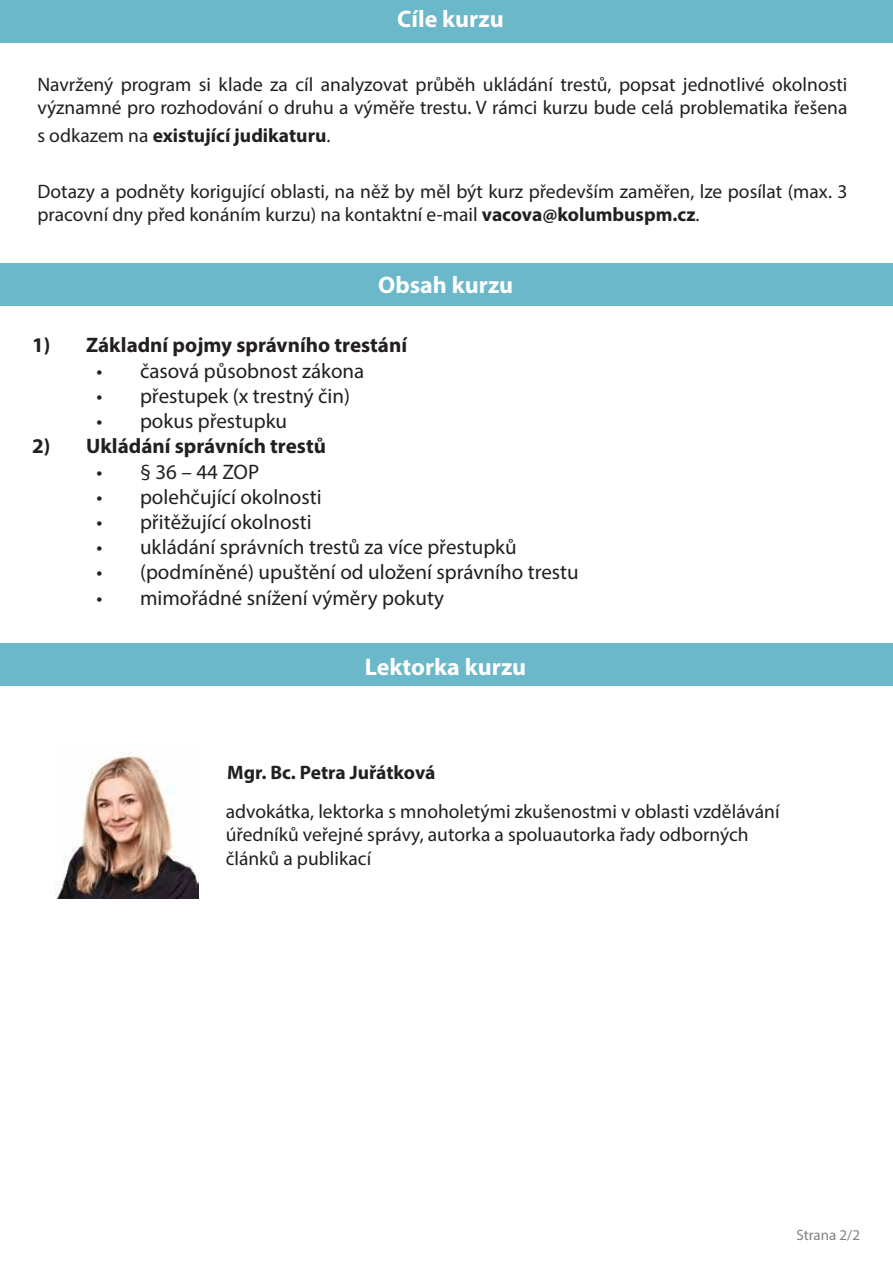
<style>
.page{position:relative;width:893px;height:1263px;background:#fff}
.page>*{position:absolute;margin:0;border:0;box-sizing:border-box;transform-origin:0 0}
.t1{font:700 24px "Myriad Pro";color:#fff}
.t2{font:21px "Myriad Pro";color:#231f20}
.t3{font:700 21px "Myriad Pro";color:#231f20}
.t4{font:19.5px/23.4px "Myriad Pro";color:#231f20}
.t5{font:19.5px/23.4px "Myriad Pro";color:#221f20}
.t6{font:700 19.5px "Myriad Pro";color:#231f20}
.t7{font:700 19.5px "Myriad Pro";color:#221f20}
.t8{font:15px "Myriad Pro";color:#808285}
.s1{font-weight:400}
.s2{font-weight:700}
</style>
<div class="page">
<div style="left:0;top:263px;width:893px;height:42px;background:#6ab8c9"></div>
<div style="left:0;top:644px;width:893px;height:42px;background:#6ab8c9"></div>
<div style="left:0;top:0;width:893px;height:42px;background:#6ab8c9"></div>
<img style="left:55px;top:752px;width:144px;height:147px">
<p class="t1" style="left:397px;top:3px;width:108px">Cíle kurzu</p>
<p class="t4" style="left:37px;top:72px;width:811px">Navržený program si klade za cíl analyzovat průběh ukládání trestů, popsat jednotlivé okolnosti významné pro rozhodování o druhu a výměře trestu. V rámci kurzu bude celá problematika řešena</p>
<p class="t6" style="left:37px;top:123px;width:294px"><span class="s1">s odkazem na</span> existující judikaturu<span class="s1">.</span></p>
<p class="t4" style="left:37px;top:179px;width:811px">Dotazy a podněty korigující oblasti, na něž by měl být kurz především zaměřen, lze posílat (max. 3 pracovní dny před konáním kurzu) na kontaktní e-mail <span class="s2">vacova@kolumbuspm.cz</span>.</p>
<p class="t1" style="left:378px;top:269px;width:137px">Obsah kurzu</p>
<p class="t3" style="left:32px;top:332px;width:377px">1) Základní pojmy správního trestání</p>
<p class="t2" style="left:97px;top:358px;width:269px">• časová působnost zákona</p>
<p class="t2" style="left:97px;top:383px;width:255px">• přestupek (x trestný čin)</p>
<p class="t2" style="left:97px;top:408px;width:192px">• pokus přestupku</p>
<p class="t3" style="left:32px;top:432px;width:295px">2) Ukládání správních trestů</p>
<p class="t2" style="left:97px;top:458px;width:164px">• § 36 – 44 ZOP</p>
<p class="t2" style="left:97px;top:484px;width:227px">• polehčující okolnosti</p>
<p class="t2" style="left:97px;top:509px;width:217px">• přitěžující okolnosti</p>
<p class="t2" style="left:97px;top:534px;width:422px">• ukládání správních trestů za více přestupků</p>
<p class="t2" style="left:97px;top:559px;width:484px">• (podmíněné) upuštění od uložení správního trestu</p>
<p class="t2" style="left:97px;top:584px;width:349px">• mimořádné snížení výměry pokuty</p>
<p class="t1" style="left:365px;top:651px;width:163px">Lektorka kurzu</p>
<p class="t7" style="left:227px;top:759px;width:210px">Mgr. Bc. Petra Juřátková</p>
<p class="t5" style="left:226px;top:799px;width:555px">advokátka, lektorka s mnoholetými zkušenostmi v oblasti vzdělávání úředníků veřejné správy, autorka a spoluautorka řady odborných článků a publikací</p>
<p class="t8" style="left:796px;top:1225px;width:65px">Strana 2/2</p>
</div>
